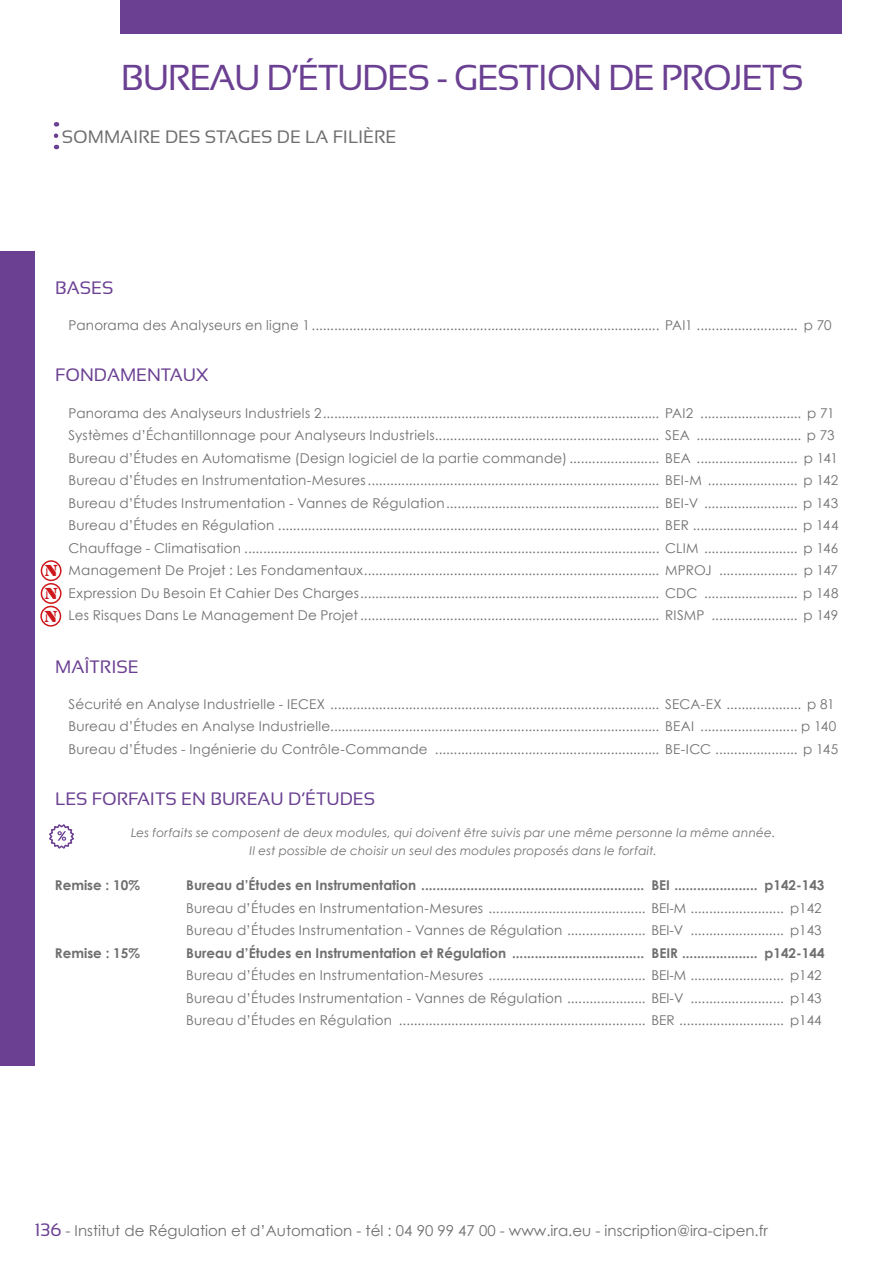
<style>
.page{position:relative;width:893px;height:1263px;background:#fff}
.page>*{position:absolute;margin:0;border:0;box-sizing:border-box;transform-origin:0 0}
.t1{font:36px "Sansation";letter-spacing:-.04em;color:#6b4092}
.t2{font:18px "Sansation";color:#6b4092}
.t3{font:18px "Sansation";color:#706f6f}
.t4{font:16.5px/22.8px "Army Wide";color:#cd171a}
.t5{font:15px "Century Gothic";color:#706f6f}
.t6{font:13.5px/22.5px "Century Gothic";letter-spacing:.015em;color:#706f6f}
.t7{font:700 13.5px "Century Gothic";color:#706f6f}
.t8{font:italic 12px/18px "Century Gothic";letter-spacing:.02em;color:#706f6f;text-align:center}
.s1{font-family:"Sansation";font-size:18px;color:#6b4092}
</style>
<div class="page">
<div style="left:121px;top:0;width:721px;height:34px;background:#6b4092"></div>
<div style="left:0;top:252px;width:34px;height:814px;background:#6b4092"></div>
<svg style="left:54px;top:136px;width:4px;height:13px"></svg>
<div style="left:41px;top:560px;width:21px;height:21px;border:2px solid #cd171a;border-radius:50%"></div>
<svg style="left:49px;top:824px;width:25px;height:25px"></svg>
<div style="left:41px;top:583px;width:21px;height:21px;border:2px solid #cd171a;border-radius:50%"></div>
<div style="left:40px;top:606px;width:21px;height:21px;border:2px solid #cd171a;border-radius:50%"></div>
<h1 class="t1" style="left:121px;top:57px;width:684px">BUREAU D’ÉTUDES - GESTION DE PROJETS</h1>
<h2 class="t3" style="left:62px;top:127px;width:336px">SOMMAIRE DES STAGES DE LA FILIÈRE</h2>
<h2 class="t2" style="left:55px;top:277px;width:60px">BASES</h2>
<p class="t6" style="left:69px;top:313px;width:764px">Panorama des Analyseurs en ligne 1............................................................................................. PAI1 ........................... p 70</p>
<h2 class="t2" style="left:55px;top:365px;width:155px">FONDAMENTAUX</h2>
<p class="t4" style="left:44px;top:560px;width:15px">N</p>
<p class="t4" style="left:44px;top:582px;width:16px">N<br>N</p>
<p class="t6" style="left:69px;top:401px;width:771px">Panorama des Analyseurs Industriels 2.......................................................................................... PAI2 ........................... p 71<br>Systèmes d’Échantillonnage pour Analyseurs Industriels............................................................ SEA ............................ p 73<br>Bureau d’Études en Automatisme (Design logiciel de la partie commande) ........................ BEA ........................... p 141<br>Bureau d’Études en Instrumentation-Mesures.............................................................................. BEI-M ........................ p 142<br>Bureau d’Études Instrumentation - Vannes de Régulation......................................................... BEI-V ......................... p 143<br>Bureau d’Études en Régulation ...................................................................................................... BER ............................ p 144<br>Chauffage - Climatisation ............................................................................................................... CLIM ......................... p 146<br>Management De Projet : Les Fondamentaux............................................................................... MPROJ ..................... p 147<br>Expression Du Besoin Et Cahier Des Charges................................................................................ CDC ......................... p 148<br>Les Risques Dans Le Management De Projet ................................................................................ RISMP ....................... p 149</p>
<h2 class="t2" style="left:55px;top:657px;width:85px">MAÎTRISE</h2>
<p class="t6" style="left:69px;top:692px;width:771px">Sécurité en Analyse Industrielle - IECEX ........................................................................................ SECA-EX .................... p 81<br>Bureau d’Études en Analyse Industrielle........................................................................................ BEAI .......................... p 140<br>Bureau d’Études - Ingénierie du Contrôle-Commande ............................................................ BE-ICC ...................... p 145</p>
<h2 class="t2" style="left:55px;top:789px;width:321px">LES FORFAITS EN BUREAU D’ÉTUDES</h2>
<p class="t8" style="left:131px;top:823px;width:646px">Les forfaits se composent de deux modules, qui doivent être suivis par une même personne la même année.<br>Il est possible de choisir un seul des modules proposés dans le forfait.</p>
<p class="t7" style="left:55px;top:875px;width:87px">Remise : 10%</p>
<p class="t7" style="left:186px;top:875px;width:640px">Bureau d’Études en Instrumentation ........................................................... BEI ...................... p142-143</p>
<p class="t6" style="left:186px;top:896px;width:637px">Bureau d’Études en Instrumentation-Mesures .......................................... BEI-M ......................... p142<br>Bureau d’Études Instrumentation - Vannes de Régulation ..................... BEI-V ......................... p143</p>
<p class="t7" style="left:55px;top:942px;width:87px">Remise : 15%</p>
<p class="t7" style="left:186px;top:942px;width:640px">Bureau d’Études en Instrumentation et Régulation ................................... BEIR .................... p142-144</p>
<p class="t6" style="left:186px;top:964px;width:637px;text-align:justify">Bureau d’Études en Instrumentation-Mesures .......................................... BEI-M ......................... p142<br>Bureau d’Études Instrumentation - Vannes de Régulation ..................... BEI-V ......................... p143<br>Bureau d’Études en Régulation .................................................................. BER ............................ p144</p>
<p class="t5" style="left:35px;top:1220px;width:735px"><span class="s1">136</span> - Institut de Régulation et d’Automation - tél : 04 90 99 47 00 - www.ira.eu - inscription@ira-cipen.fr</p>
</div>
